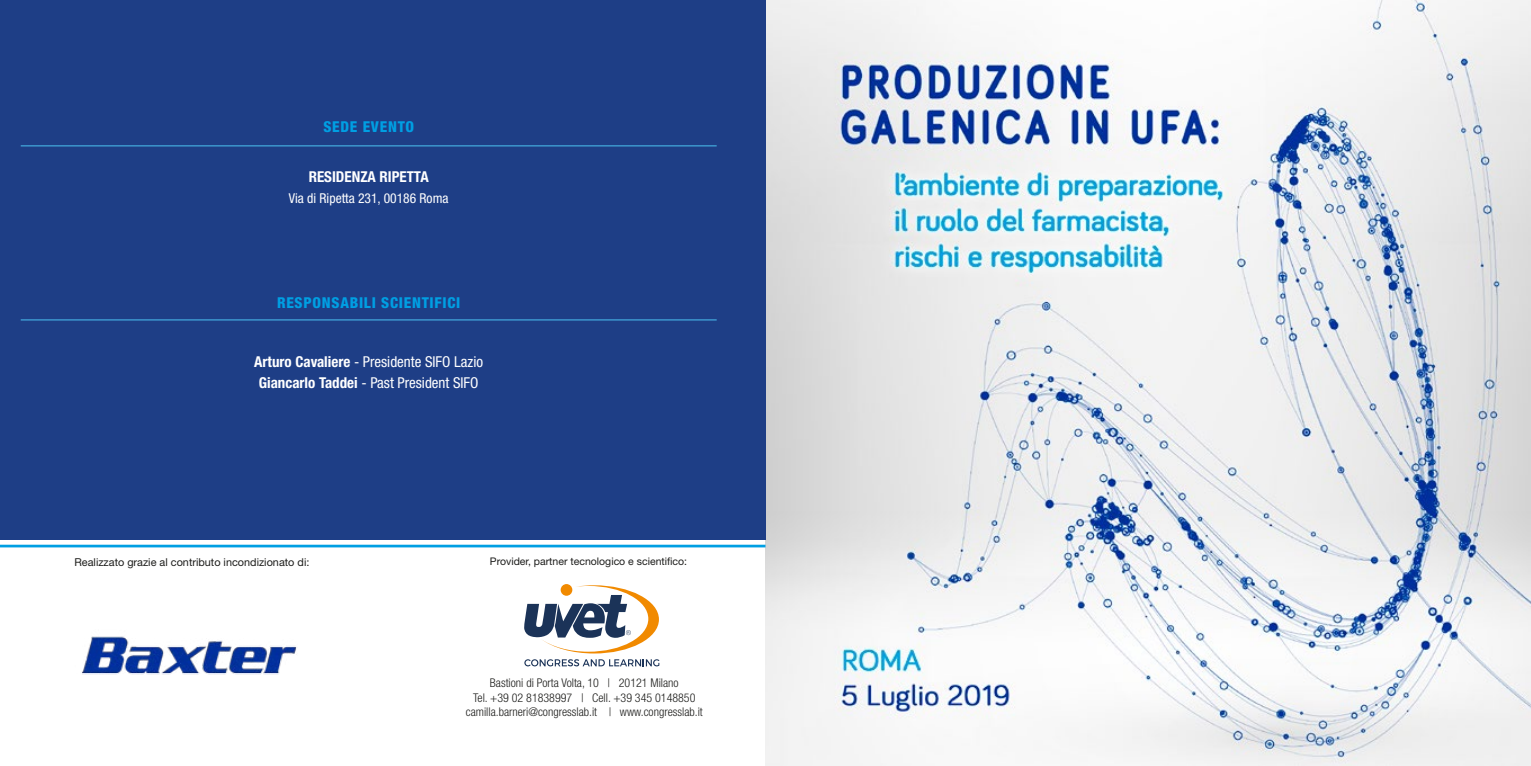
<style>
.page{position:relative;width:1531px;height:766px;background:#fff}
.page>*{position:absolute;margin:0;border:0;box-sizing:border-box;transform-origin:0 0}
.t1{font:condensed 15px/21px "Helvetica Neue LT Std";color:#fff}
.t2{font:800 condensed 15px "Helvetica Neue LT Std";letter-spacing:.05em;color:#009fe3}
.t3{font:700 condensed 15px "Helvetica Neue LT Std";color:#fff}
.t4{font:condensed 13.65px "Helvetica Neue LT Std";color:#fff}
.t5{font:300 condensed 12px/14.4px "Helvetica Neue LT Std";color:#1d1d1b;text-align:center}
.t6{font:10.8px "Helvetica Neue LT Std";color:#1d1d1b}
.t7{font:10.5px "Helvetica Neue LT Std";color:#1d1d1b}
.s1{font-weight:700}
</style>
<div class="page">
<img style="left:765px;top:0;width:766px;height:765px">
<div style="left:0;top:0;width:765px;height:539px;background:#1e3e86"></div>
<hr style="left:0;top:544px;width:765px;height:3px;background:#009fe3">
<img style="left:82px;top:636px;width:215px;height:39px">
<hr style="left:21px;top:145px;width:696px;height:1px;background:#4cc2f1">
<hr style="left:21px;top:319px;width:696px;height:1px;background:#4cc2f1">
<svg style="left:524px;top:585px;width:135px;height:68px"></svg>
<svg style="left:524px;top:659px;width:135px;height:7px"></svg>
<p class="t2" style="left:323px;top:117px;width:92px">SEDE EVENTO</p>
<p class="t3" style="left:309px;top:168px;width:121px">RESIDENZA RIPETTA</p>
<p class="t4" style="left:289px;top:191px;width:161px">Via di Ripetta 231, 00186 Roma</p>
<p class="t2" style="left:277px;top:293px;width:185px">RESPONSABILI SCIENTIFICI</p>
<p class="t1" style="left:254px;top:351px;width:230px"><span class="s1">Arturo Cavaliere</span> - Presidente SIFO Lazio<br><span class="s1">Giancarlo Taddei</span> - Past President SIFO</p>
<p class="t6" style="left:74px;top:555px;width:236px">Realizzato grazie al contributo incondizionato di:</p>
<p class="t7" style="left:490px;top:555px;width:199px">Provider, partner tecnologico e scientifico:</p>
<p class="t5" style="left:466px;top:675px;width:238px">Bastioni di Porta Volta, 10 | 20121 Milano<br>Tel. +39 02 81838997 | Cell. +39 345 0148850 camilla.barneri@congresslab.it | www.congresslab.it</p>
</div>
